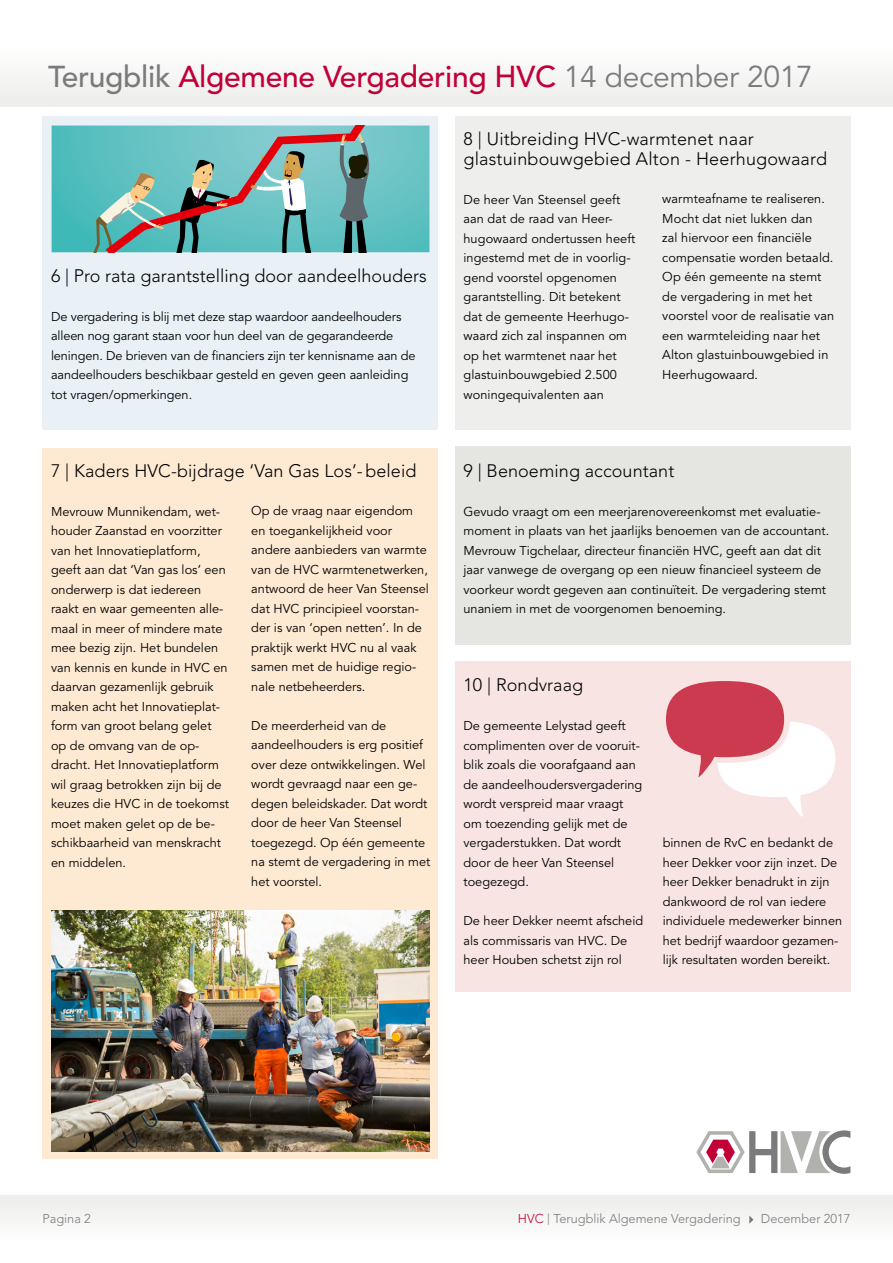
<style>
.page{position:relative;width:893px;height:1263px;background:#fff}
.page>*{position:absolute;margin:0;border:0;box-sizing:border-box;transform-origin:0 0}
.t1{font:500 30px "Avenir LT Std";letter-spacing:-.01em;color:#c10038}
.t2{font:300 18px/19.5px "Avenir LT Std";letter-spacing:.005em;color:#000}
.t3{font:12.75px/19.5px "Avenir LT Std";color:#000}
.t4{font:300 12.75px "Avenir LT Std";color:#7a7b7a}
.s1{color:#7a7b7a}
.s2{font-weight:400;color:#7a7b7a}
.s3{color:#c10038}
.s4{font-size:11.55px}
</style>
<div class="page">
<div style="left:455px;top:446px;width:395px;height:199px;background:#e5e5e2"></div>
<div style="left:455px;top:662px;width:395px;height:330px;background:#f8e5e3"></div>
<div style="left:0;top:18px;width:893px;height:88px;background:#fafaf9"></div>
<div style="left:0;top:1195px;width:893px;height:68px;background:#f9f9f9"></div>
<svg style="left:749px;top:1215px;width:4px;height:9px"></svg>
<div style="left:43px;top:448px;width:395px;height:711px;background:#fee9d2"></div>
<div style="left:455px;top:116px;width:395px;height:313px;background:#eeeeed"></div>
<div style="left:43px;top:116px;width:395px;height:313px;background:#eaf1f6"></div>
<svg style="left:666px;top:681px;width:169px;height:136px"></svg>
<svg style="left:52px;top:126px;width:38px;height:126px"></svg>
<svg style="left:90px;top:126px;width:339px;height:126px"></svg>
<img style="left:51px;top:910px;width:378px;height:241px">
<svg style="left:696px;top:1130px;width:154px;height:44px"></svg>
<h1 class="t1" style="left:48px;top:59px;width:766px"><span class="s1">Terugblik</span> Algemene Vergadering HVC <span class="s2">14 december 2017</span></h1>
<h2 class="t2" style="left:51px;top:266px;width:377px">6 | Pro rata garantstelling door aandeelhouders</h2>
<p class="t3" style="left:51px;top:307px;width:366px">De vergadering is blij met deze stap waardoor aandeelhouders alleen nog garant staan voor hun deel van de gegarandeerde leningen. De brieven van de financiers zijn ter kennisname aan de aandeelhouders beschikbaar gesteld en geven geen aanleiding tot vragen/opmerkingen.</p>
<h2 class="t2" style="left:51px;top:461px;width:367px">7 | Kaders HVC-bijdrage ‘Van Gas Los’-beleid</h2>
<p class="t3" style="left:51px;top:502px;width:180px">Mevrouw Munnikendam, wet&shy;houder Zaanstad en voorzitter van het Innovatieplatform, geeft aan dat ‘Van gas los’ een onderwerp is dat iedereen raakt en waar gemeenten alle&shy;maal in meer of mindere mate mee bezig zijn. Het bundelen van kennis en kunde in HVC en daarvan gezamenlijk gebruik maken acht het Innovatieplat&shy;form van groot belang gelet op de omvang van de op&shy;dracht. Het Innovatieplatform wil graag betrokken zijn bij de keuzes die HVC in de toekomst moet maken gelet op de be&shy;schikbaarheid van menskracht en middelen.</p>
<p class="t3" style="left:251px;top:502px;width:179px">Op de vraag naar eigendom en toegankelijkheid voor andere aanbieders van warmte van de HVC warmtenetwerken, antwoord de heer Van Steensel dat HVC principieel voorstan&shy;der is van ‘open netten’. In de praktijk werkt HVC nu al vaak samen met de huidige regio&shy;nale netbeheerders.</p>
<p class="t3" style="left:251px;top:716px;width:180px">De meerderheid van de aandeelhouders is erg positief over deze ontwikkelingen. Wel wordt gevraagd naar een ge&shy;degen beleidskader. Dat wordt door de heer Van Steensel toegezegd. Op één gemeente na stemt de vergadering in met het voorstel.</p>
<h2 class="t2" style="left:463px;top:129px;width:365px">8 | Uitbreiding HVC-warmtenet naar glastuinbouwgebied Alton - Heerhugowaard</h2>
<p class="t3" style="left:463px;top:190px;width:173px">De heer Van Steensel geeft aan dat de raad van Heer&shy;hugowaard ondertussen heeft ingestemd met de in voorlig&shy;gend voorstel opgenomen garantstelling. Dit betekent dat de gemeente Heerhugo&shy;waard zich zal inspannen om op het warmtenet naar het glastuinbouwgebied 2.500 woningequivalenten aan</p>
<p class="t3" style="left:662px;top:190px;width:173px">warmteafname te realiseren.<br>Mocht dat niet lukken dan<br>zal hiervoor een financiële compensatie worden betaald.<br>Op één gemeente na stemt de vergadering in met het voorstel voor de realisatie van een warmteleiding naar het<br>Alton glastuinbouwgebied in<br>Heerhugowaard.</p>
<h2 class="t2" style="left:463px;top:461px;width:212px">9 | Benoeming accountant</h2>
<p class="t3" style="left:463px;top:502px;width:367px">Gevudo vraagt om een meerjarenovereenkomst met evaluatie&shy;moment in plaats van het jaarlijks benoemen van de accountant.<br>Mevrouw Tigchelaar, directeur financiën HVC, geeft aan dat dit jaar vanwege de overgang op een nieuw financieel systeem de voorkeur wordt gegeven aan continuïteit. De vergadering stemt unaniem in met de voorgenomen benoeming.</p>
<h2 class="t2" style="left:463px;top:675px;width:121px">10 | Rondvraag</h2>
<p class="t3" style="left:463px;top:716px;width:180px">De gemeente Lelystad geeft complimenten over de vooruit&shy;blik zoals die voorafgaand aan de aandeelhoudersvergadering wordt verspreid maar vraagt om toezending gelijk met de vergaderstukken. Dat wordt door de heer Van Steensel toegezegd.</p>
<p class="t3" style="left:463px;top:911px;width:181px">De heer Dekker neemt afscheid als commissaris van HVC. De heer Houben schetst zijn rol</p>
<p class="t3" style="left:663px;top:833px;width:181px">binnen de RvC en bedankt de heer Dekker voor zijn inzet. De heer Dekker benadrukt in zijn dankwoord de rol van iedere individuele medewerker binnen het bedrijf waardoor gezamen&shy;lijk resultaten worden bereikt.</p>
<p class="t4" style="left:43px;top:1211px;width:50px">Pagina 2</p>
<p class="t4" style="left:518px;top:1211px;width:224px"><span class="s3">HVC</span> <span class="s4">|</span> Terugblik Algemene Vergadering</p>
<p class="t4" style="left:761px;top:1211px;width:91px">December 2017</p>
</div>
